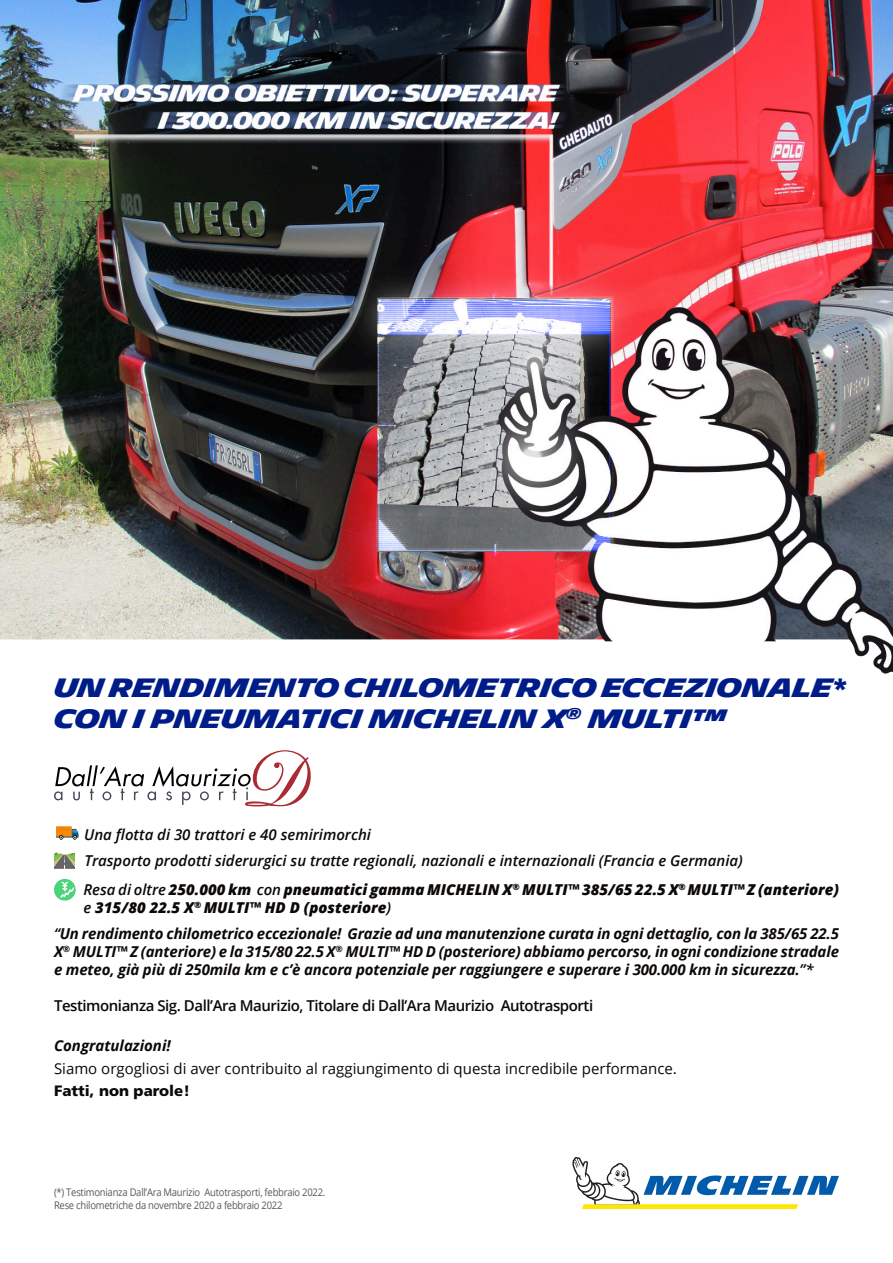
<style>
.page{position:relative;width:893px;height:1263px;background:#fff}
.page>*{position:absolute;margin:0;border:0;box-sizing:border-box;transform-origin:0 0}
.t1{font:700 25.8px "Michelin";letter-spacing:-.025em;color:#001c88}
.t2{font:italic 700 15px/18px "Open Sans";letter-spacing:-.01em;color:#0c0806;text-align:justify}
.t3{font:italic 600 15px "Open Sans";color:#0c0806}
.t4{font:italic 800 15px/18px "Open Sans";color:#0c0806}
.t5{font:15px "Open Sans";color:#0c0806}
.t6{font:600 15px "Open Sans";letter-spacing:-.03em;color:#0c0806}
.t7{font:900 15px "Frutiger LT Std";color:#0c0806}
.t8{font:10.5px "Open Sans";letter-spacing:-.025em;color:#57585a;scale:.9 1}
.s1{font-weight:600}
.s2{font-family:"Frutiger LT Std"}
</style>
<div class="page">
<img style="left:55px;top:826px;width:24px;height:14px">
<div style="left:54px;top:879px;width:22px;height:21px;background:#4ad47a;border-radius:50%"></div>
<svg style="left:60px;top:882px;width:14px;height:16px"></svg>
<svg style="left:572px;top:1157px;width:267px;height:52px"></svg>
<img style="left:0;top:0;width:893px;height:673px">
<svg style="left:54px;top:750px;width:257px;height:56px"></svg>
<p class="t1" style="left:54px;top:673px;width:794px">UN RENDIMENTO CHILOMETRICO ECCEZIONALE*</p>
<p class="t1" style="left:54px;top:704px;width:674px">CON I PNEUMATICI MICHELIN X<sup>®</sup> MULTI™</p>
<p class="t3" style="left:84px;top:825px;width:288px">Una flotta di 30 trattori e 40 semirimorchi</p>
<p class="t3" style="left:84px;top:850px;width:660px">Trasporto prodotti siderurgici su tratte regionali, nazionali e internazionali (Francia e Germania)</p>
<p class="t4" style="left:83px;top:879px;width:757px"><span class="s1">Resa di oltre</span> 250.000 km <span class="s1">con</span> pneumatici gamma MICHELIN X<sup>®</sup> MULTI™ 385/65 22.5 X<sup>®</sup> MULTI™ Z (anteriore) <span class="s1">e</span> 315/80 22.5 X<sup>®</sup> MULTI™ HD D (posteriore<span class="s1">)</span></p>
<p class="t2" style="left:54px;top:924px;width:786px"><span class="s1">“</span>Un rendimento chilometrico eccezionale! Grazie ad una manutenzione curata in ogni dettaglio, con la 385/65 22.5<br>X<sup>®</sup> MULTI™ Z (anteriore) e la 315/80 22.5 X<sup>®</sup> MULTI™ HD D (posteriore) abbiamo percorso, in ogni condizione stradale e meteo, già più di 250mila km e c’è ancora potenziale per raggiungere e superare i 300.000 km in sicurezza.<span class="s1">”*</span></p>
<p class="t6" style="left:54px;top:995px;width:541px">Testimonianza Sig. Dall’Ara Maurizio, Titolare di Dall’Ara Maurizio Autotrasporti</p>
<p class="t2" style="left:54px;top:1036px;width:118px">Congratulazioni!</p>
<p class="t5" style="left:54px;top:1058px;width:625px">Siamo orgogliosi di aver contribuito al raggiungimento di questa incredibile performance<span class="s2">.</span></p>
<p class="t7" style="left:54px;top:1081px;width:138px">Fatti, non parole!</p>
<p class="t8" style="left:54px;top:1185px;width:303px">(*) Testimonianza Dall’Ara Maurizio Autotrasporti, febbraio 2022.</p>
<p class="t8" style="left:54px;top:1198px;width:255px">Rese chilometriche da novembre 2020 a febbraio 2022</p>
</div>
